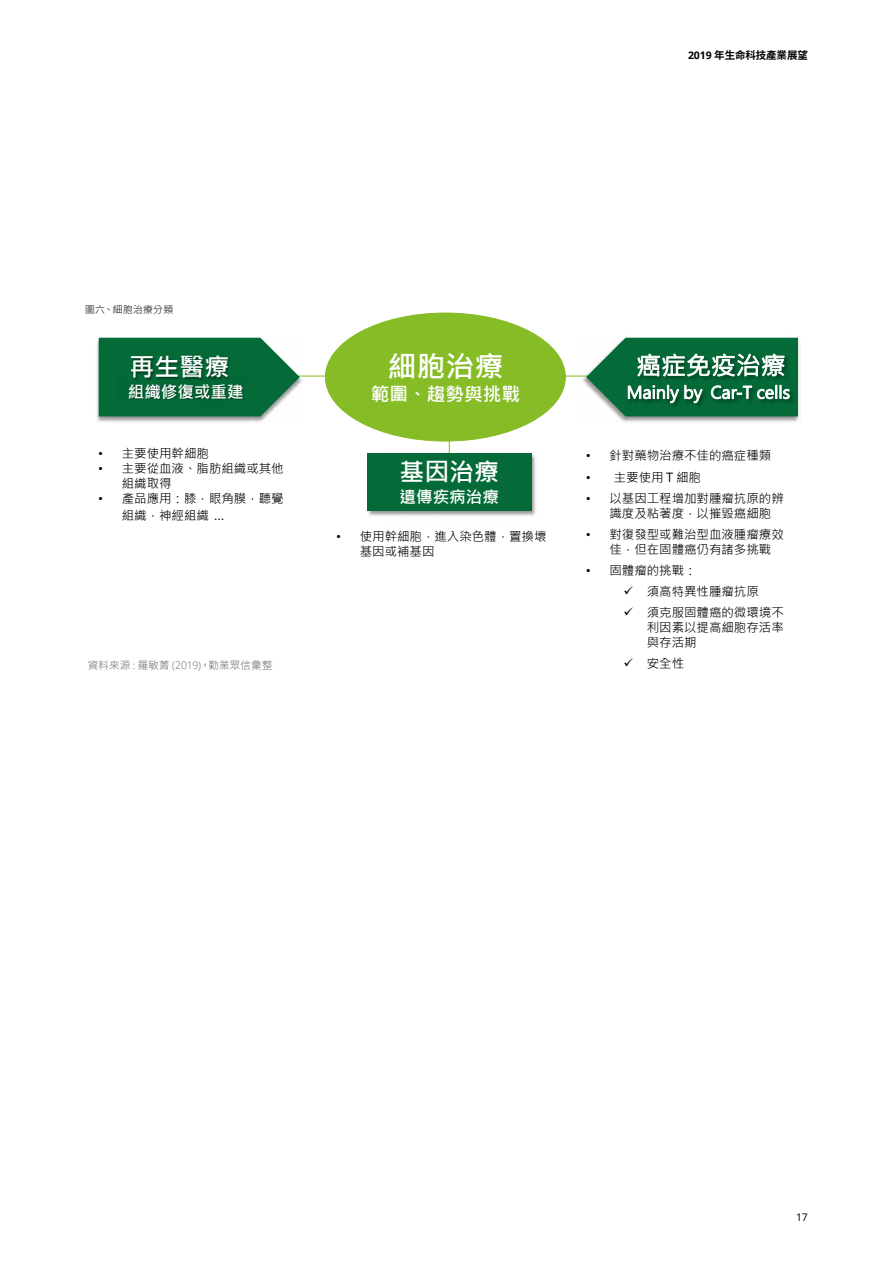
<style>
.page{position:relative;width:893px;height:1263px;background:#fff}
.page>*{position:absolute;margin:0;border:0;box-sizing:border-box;transform-origin:0 0}
.t1{font:700 28.95px "Microsoft Jheng Hei";color:#fff}
.t2{font:700 24.9px "Microsoft Jheng Hei";color:#fff}
.t3{font:700 18.6px "Microsoft Jheng Hei";color:#fff}
.t4{font:700 16.5px "Microsoft Jheng Hei";color:#fff}
.t5{font:12.45px/15px "Microsoft Jheng Hei";color:#000}
.t6{font:300 10.5px "Noto Sans CJ Ktc";letter-spacing:.015em;color:#696b71}
.t7{font:700 10.5px "Noto Sans CJ Ktc";letter-spacing:-.01em;color:#000}
.t8{font:10.5px "Open Sans";color:#000}
.t9{font:300 9.75px "Noto Sans CJ Ktc";letter-spacing:.04em;color:#000}
.s1{font-family:"Open Sans"}
.s2{font-family:"Arial"}
.s3{font-family:"Verdana"}
</style>
<div class="page">
<hr style="left:449px;top:417px;width:1px;height:71px;background:#86bc25">
<hr style="left:275px;top:375px;width:64px;height:2px;background:#86bc25">
<hr style="left:503px;top:375px;width:110px;height:2px;background:#86bc25">
<div style="left:325px;top:313px;width:240px;height:128px;background:#86bc25;border-radius:50%"></div>
<img style="left:96px;top:337px;width:208px;height:85px">
<img style="left:110px;top:416px;width:150px;height:5px">
<svg style="left:99px;top:338px;width:201px;height:78px"></svg>
<img style="left:114px;top:344px;width:133px;height:56px">
<img style="left:117px;top:377px;width:83px;height:37px">
<img style="left:200px;top:377px;width:56px;height:37px">
<img style="left:580px;top:337px;width:220px;height:85px">
<svg style="left:586px;top:338px;width:212px;height:78px"></svg>
<img style="left:368px;top:453px;width:168px;height:63px">
<img style="left:382px;top:448px;width:139px;height:68px">
<div style="left:367px;top:453px;width:164px;height:58px;background:#046a38"></div>
<p class="t7" style="left:688px;top:50px;width:121px"><span class="s1">2019</span> 年生命科技產業展望</p>
<p class="t9" style="left:85px;top:304px;width:90px">圖六、細胞治療分類</p>
<h2 class="t2" style="left:130px;top:352px;width:101px">再生醫療</h2>
<h3 class="t4" style="left:128px;top:382px;width:117px">組織修復或重建</h3>
<p class="t5" style="left:98px;top:446px;width:112px"><span class="s2">•</span> 主要使用幹細胞</p>
<p class="t5" style="left:122px;top:461px;width:163px;text-indent:-23px"><span class="s2">•</span> 主要從血液、脂肪組織或其他組織取得</p>
<p class="t5" style="left:122px;top:490px;width:163px;line-height:17.2px;text-indent:-23px"><span class="s2">•</span> 產品應用：膝，眼角膜，聽覺組織，神經組織 <span class="s3">…</span></p>
<p class="t6" style="left:88px;top:659px;width:186px">資料來源 <span class="s1">:</span> 羅敏菁 <span class="s1">(2019)</span>，勤業眾信彙整</p>
<h1 class="t1" style="left:387px;top:348px;width:118px">細胞治療</h1>
<h3 class="t3" style="left:371px;top:383px;width:151px">範圍、趨勢與挑戰</h3>
<h2 class="t2" style="left:399px;top:457px;width:101px">基因治療</h2>
<h3 class="t4" style="left:400px;top:487px;width:101px">遺傳疾病治療</h3>
<p class="t5" style="left:360px;top:529px;width:188px;text-indent:-23px"><span class="s2">•</span> 使用幹細胞，進入染色體，置換壞基因或補基因</p>
<p class="t5" style="left:586px;top:448px;width:187px"><span class="s2">•</span> 針對藥物治療不佳的癌症種類</p>
<p class="t5" style="left:586px;top:469px;width:116px"><span class="s2">•</span> 主要使用Ｔ細胞</p>
<p class="t5" style="left:609px;top:491px;width:176px;text-indent:-23px"><span class="s2">•</span> 以基因工程增加對腫瘤抗原的辨識度及粘著度，以摧毀癌細胞</p>
<p class="t5" style="left:609px;top:527px;width:176px;text-indent:-23px"><span class="s2">•</span> 對復發型或難治型血液腫瘤療效佳，但在固體癌仍有諸多挑戰</p>
<p class="t5" style="left:586px;top:563px;width:112px"><span class="s2">•</span> 固體瘤的挑戰：</p>
<p class="t5" style="left:623px;top:584px;width:137px">✓ 須高特異性腫瘤抗原</p>
<p class="t5" style="left:647px;top:605px;width:138px;text-align:justify;text-indent:-23px">✓ 須克服固體癌的微環境不利因素以提高細胞存活率與存活期</p>
<p class="t5" style="left:623px;top:656px;width:62px">✓ 安全性</p>
<p class="t8" style="left:796px;top:1210px;width:13px">17</p>
</div>
